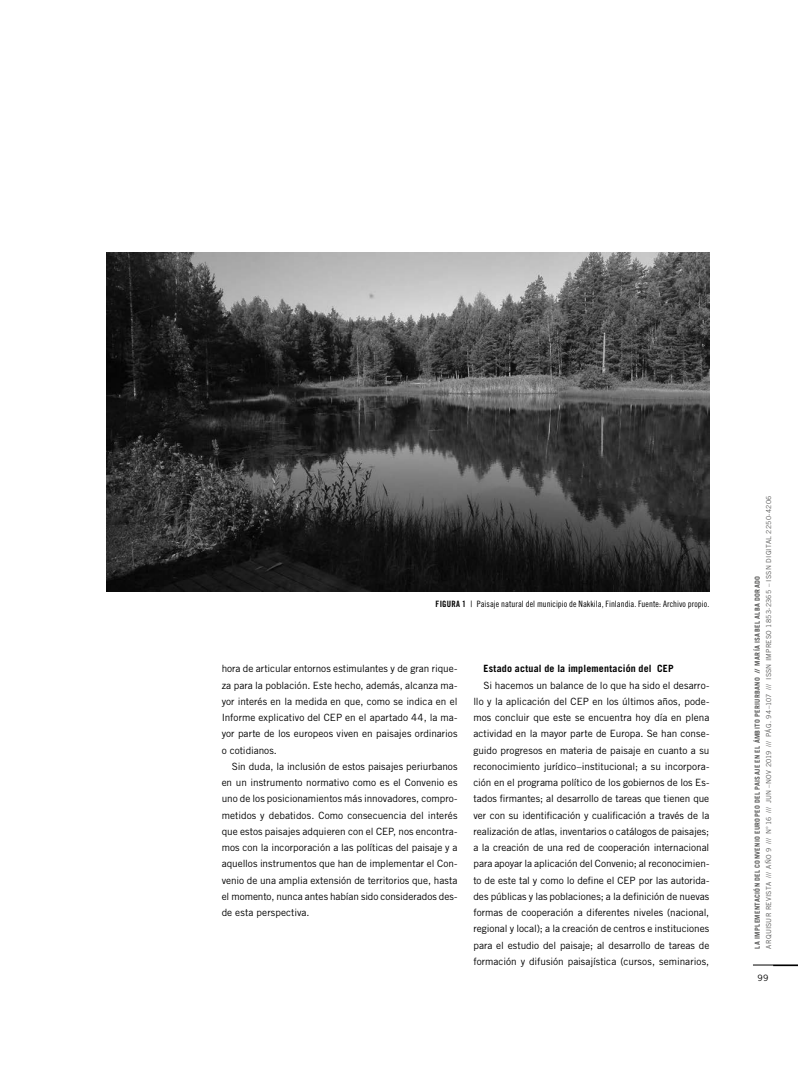
<style>
.page{position:relative;width:798px;height:1081px;background:#fff}
.page>*{position:absolute;margin:0;border:0;box-sizing:border-box;transform-origin:0 0}
.t1{font:10px/16.2px "Trade Gothic LT Std";color:#000;text-align:justify}
.t2{font:700 10px "Trade Gothic LT Std";letter-spacing:.015em;color:#000}
.t3{font:8.75px "Trade Gothic LT Std Cn 18";letter-spacing:.005em;color:#000}
.t4{font:8.75px "Trade Gothic LT Std";color:#000}
.t5{font:6.88px "Trade Gothic LT Std";letter-spacing:.03em;color:#575756}
.t6{font:700 6.88px "Trade Gothic LT Std";letter-spacing:.05em;color:#575756}
.s1{font-family:"Trade Gothic LT Std Bd Cn 20"}
</style>
<div class="page">
<img style="left:106px;top:253px;width:603px;height:338px">
<hr style="left:752px;top:965px;width:45px;height:1px;background:#000">
<p class="t3" style="left:435px;top:599px;width:275px"><span class="s1">FIGURA 1</span> | Paisaje natural del municipio de Nakkila, Finlandia. Fuente: Archivo propio.</p>
<p class="t1" style="left:221px;top:660px;width:237px">hora de articular entornos estimulantes y de gran rique&shy;za para la población. Este hecho, además, alcanza ma&shy;yor interés en la medida en que, como se indica en el Informe explicativo del CEP en el apartado 44, la ma&shy;yor parte de los europeos viven en paisajes ordinarios o cotidianos.</p>
<p class="t1" style="left:221px;top:758px;width:237px;text-indent:10px">Sin duda, la inclusión de estos paisajes periurbanos en un instrumento normativo como es el Convenio es uno de los posicionamientos más innovadores, compro&shy;metidos y debatidos. Como consecuencia del interés que estos paisajes adquieren con el CEP, nos encontra&shy;mos con la incorporación a las políticas del paisaje y a aquellos instrumentos que han de implementar el Con&shy;venio de una amplia extensión de territorios que, hasta el momento, nunca antes habían sido considerados des&shy;de esta perspectiva.</p>
<p class="t2" style="left:483px;top:662px;width:191px">Estado actual de la implementación del CEP</p>
<p class="t1" style="left:473px;top:677px;width:237px;text-indent:10px">Si hacemos un balance de lo que ha sido el desarro&shy;llo y la aplicación del CEP en los últimos años, pode&shy;mos concluir que este se encuentra hoy día en plena actividad en la mayor parte de Europa. Se han conse&shy;guido progresos en materia de paisaje en cuanto a su reconocimiento jurídico–institucional; a su incorpora&shy;ción en el programa político de los gobiernos de los Es&shy;tados firmantes; al desarrollo de tareas que tienen que ver con su identificación y cualificación a través de la realización de atlas, inventarios o catálogos de paisajes; a la creación de una red de cooperación internacional para apoyar la aplicación del Convenio; al reconocimien&shy;to de este tal y como lo define el CEP por las autorida&shy;des públicas y las poblaciones; a la definición de nuevas formas de cooperación a diferentes niveles (nacional, regional y local); a la creación de centros e instituciones para el estudio del paisaje; al desarrollo de tareas de formación y difusión paisajística (cursos, seminarios,</p>
<p class="t5" style="left:764px;top:948px;width:455px;rotate:-90deg">ARQUISUR REVISTA /// AÑO 9 /// N° 16 /// JUN – NOV 2019 /// PÁG. 94–107 /// ISSN IMPRESO 1853-2365 – ISSN DIGITAL 2250-4206</p>
<p class="t4" style="left:757px;top:972px;width:12px">99</p>
<p class="t6" style="left:752px;top:948px;width:374px;rotate:-90deg">LA IMPLEMENTACIÓN DEL CONVENIO EUROPEO DEL PAISAJE EN EL ÁMBITO PERIURBANO // MARÍA ISABEL ALBA DORADO</p>
</div>
